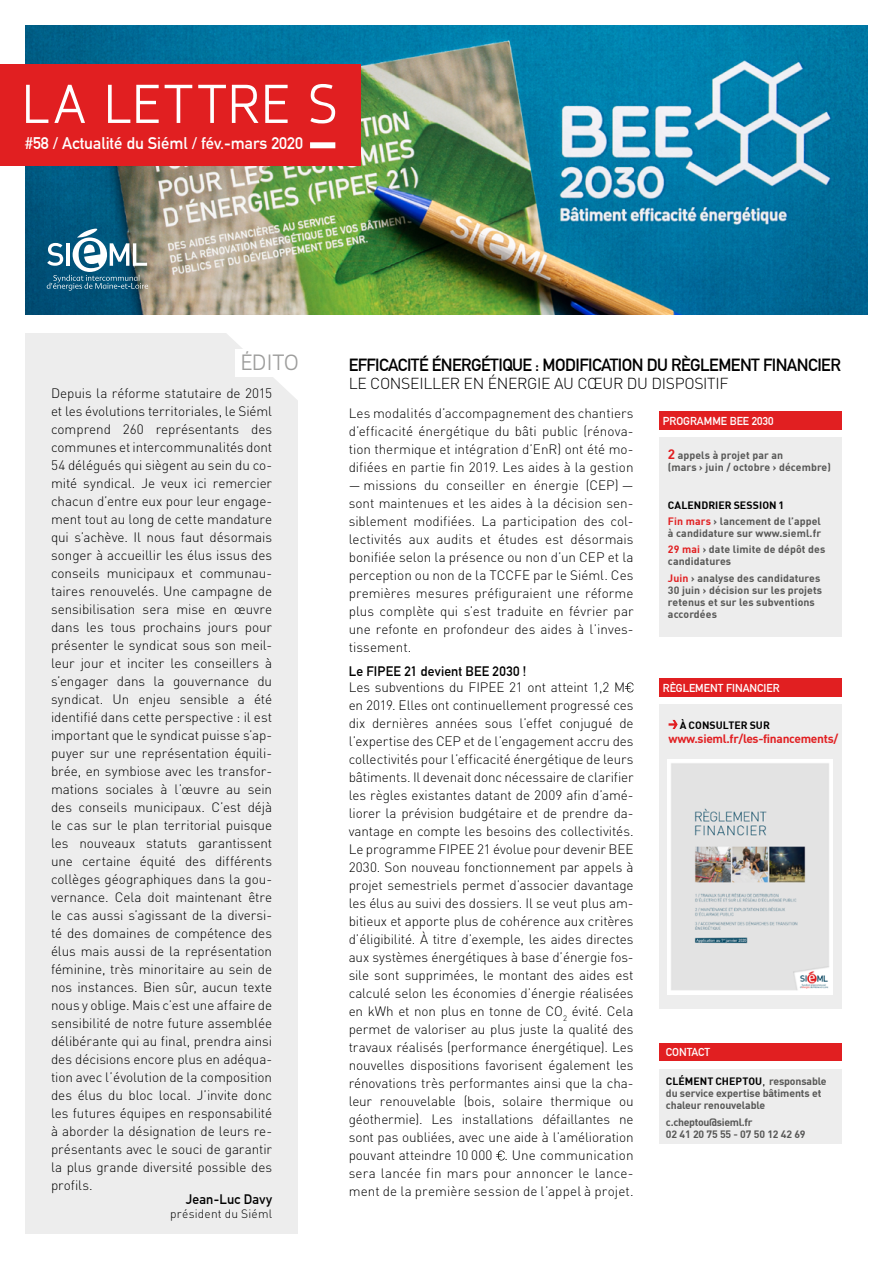
<style>
.page{position:relative;width:893px;height:1263px;background:#fff}
.page>*{position:absolute;margin:0;border:0;box-sizing:border-box;transform-origin:0 0}
.t1{font:55.5px "Requiem";letter-spacing:.01em;color:#fff}
.t2{font:22.5px "Requiem";letter-spacing:.02em;color:#9d9d9c}
.t3{font:700 17.25px "DIN Alternate";letter-spacing:-.03em;color:#000}
.t4{font:700 16.5px "DIN Alternate";color:#fff}
.t5{font:300 15.75px "DIN";letter-spacing:-.02em;color:#000}
.t6{font:300 13.5px/18px "DIN";letter-spacing:-.01em;color:#000;text-align:justify}
.t7{font:700 13.5px "DIN Alternate";letter-spacing:.015em;color:#000}
.t8{font:700 12px "DIN";letter-spacing:-.025em;color:#e11f21}
.t9{font:300 12px "DIN";letter-spacing:.015em;color:#000}
.t10{font:700 11.25px "DIN Alternate";color:#fff}
.t11{font:700 10.5px/12px "DIN";letter-spacing:.01em;color:#575756}
.t12{font:700 10.5px/12px "DIN";letter-spacing:-.01em;color:#575756}
.t13{font:700 10.5px/12.6px "DIN";letter-spacing:-.03em;color:#575756}
.t14{font:700 10.5px "DIN";letter-spacing:.005em;color:#000}
.s1{font-size:13.5px;color:#e11f21}
.s2{color:#000}
.s3{color:#e11f21}
.s4{font-weight:300;font-size:13.5px;color:#000}
</style>
<div class="page">
<img style="left:26px;top:26px;width:841px;height:289px">
<div style="left:26px;top:333px;width:272px;height:900px;background:#ededed"></div>
<div style="left:0;top:65px;width:361px;height:101px;background:#e11f21"></div>
<div style="left:310px;top:142px;width:25px;height:6px;background:#fff"></div>
<svg style="left:625px;top:682px;width:9px;height:10px"></svg>
<svg style="left:496px;top:1150px;width:9px;height:10px"></svg>
<svg style="left:227px;top:333px;width:71px;height:67px"></svg>
<div style="left:235px;top:349px;width:65px;height:27px;background:#fff"></div>
<svg style="left:47px;top:228px;width:101px;height:63px"></svg>
<div style="left:659px;top:1043px;width:183px;height:17px;background:#e11f21"></div>
<div style="left:659px;top:1069px;width:183px;height:74px;background:#ededed"></div>
<div style="left:659px;top:411px;width:183px;height:18px;background:#e11f21"></div>
<div style="left:659px;top:678px;width:183px;height:18px;background:#e11f21"></div>
<div style="left:659px;top:704px;width:182px;height:305px;background:#ededed"></div>
<svg style="left:669px;top:720px;width:9px;height:9px"></svg>
<img style="left:667px;top:759px;width:166px;height:234px">
<div style="left:659px;top:438px;width:183px;height:199px;background:#ededed"></div>
<h1 class="t1" style="left:23px;top:74px;width:316px">LA LETTRE S</h1>
<p class="t4" style="left:25px;top:130px;width:279px">#58 / Actualité du Siéml / fév.-mars 2020</p>
<h2 class="t2" style="left:242px;top:350px;width:58px">ÉDITO</h2>
<p class="t6" style="left:51px;top:384px;width:223px">Depuis la réforme statutaire de 2015 et les évolutions territoriales, le Siéml comprend 260 représentants des communes et intercommunalités dont 54 délégués qui siègent au sein du co&shy;mité syndical. Je veux ici remercier chacun d’entre eux pour leur engage&shy;ment tout au long de cette mandature qui s’achève. Il nous faut désormais songer à accueillir les élus issus des conseils municipaux et communau&shy;taires renouvelés. Une campagne de sensibilisation sera mise en œuvre dans les tous prochains jours pour présenter le syndicat sous son meil&shy;leur jour et inciter les conseillers à s’engager dans la gouvernance du syndicat. Un enjeu sensible a été identifié dans cette perspective : il est important que le syndicat puisse s’ap&shy;puyer sur une représentation équili&shy;brée, en symbiose avec les transfor&shy;mations sociales à l’œuvre au sein des conseils municipaux. C’est déjà le cas sur le plan territorial puisque les nouveaux statuts garantissent une certaine équité des différents collèges géographiques dans la gou&shy;vernance. Cela doit maintenant être le cas aussi s’agissant de la diversi&shy;té des domaines de compétence des élus mais aussi de la représentation féminine, très minoritaire au sein de nos instances. Bien sûr, aucun texte nous y oblige. Mais c’est une affaire de sensibilité de notre future assemblée délibérante qui au final, prendra ainsi des décisions encore plus en adéqua&shy;tion avec l’évolution de la composition des élus du bloc local. J’invite donc les futures équipes en responsabilité à aborder la désignation de leurs re&shy;présentants avec le souci de garantir la plus grande diversité possible des profils.</p>
<p class="t7" style="left:186px;top:1188px;width:88px">Jean-Luc Davy</p>
<p class="t9" style="left:170px;top:1206px;width:103px">président du Siéml</p>
<p class="t3" style="left:349px;top:351px;width:494px">EFFICACITÉ ÉNERGÉTIQUE : MODIFICATION DU RÈGLEMENT FINANCIER</p>
<p class="t5" style="left:349px;top:374px;width:381px">LE CONSEILLER EN ÉNERGIE AU CŒUR DU DISPOSITIF</p>
<p class="t6" style="left:349px;top:404px;width:286px">Les modalités d’accompagnement des chantiers d’efficacité énergétique du bâti public (rénova&shy;tion thermique et intégration d’EnR) ont été mo&shy;difiées en partie fin 2019. Les aides à la gestion</p>
<p class="t6" style="left:349px;top:476px;width:286px">— missions du conseiller en énergie (CEP) — sont maintenues et les aides à la décision sen&shy;siblement modifiées. La participation des col&shy;lectivités aux audits et études est désormais bonifiée selon la présence ou non d’un CEP et la perception ou non de la TCCFE par le Siéml. Ces premières mesures préfiguraient une réforme plus complète qui s’est traduite en février par une refonte en profondeur des aides à l’inves&shy;tissement.</p>
<p class="t7" style="left:349px;top:661px;width:179px">Le FIPEE 21 devient BEE 2030 !</p>
<p class="t6" style="left:349px;top:678px;width:286px;text-align:left">Les subventions du FIPEE 21 ont atteint 1,2 M en 2019. Elles ont continuellement progressé ces dix dernières années sous l’effet conjugué de l’expertise des CEP et de l’engagement accru des collectivités pour l’efficacité énergétique de leurs bâtiments. Il devenait donc nécessaire de clarifier les règles existantes datant de 2009 afin d’amé&shy;liorer la prévision budgétaire et de prendre da&shy;vantage en compte les besoins des collectivités.<br>Le programme FIPEE 21 évolue pour devenir BEE 2030. Son nouveau fonctionnement par appels à projet semestriels permet d’associer davantage les élus au suivi des dossiers. Il se veut plus am&shy;bitieux et apporte plus de cohérence aux critères d’éligibilité. À titre d’exemple, les aides directes aux systèmes énergétiques à base d’énergie fos&shy;sile sont supprimées, le montant des aides est calculé selon les économies d’énergie réalisées en kWh et non plus en tonne de CO<sub>2</sub> évité. Cela permet de valoriser au plus juste la qualité des travaux réalisés (performance énergétique). Les nouvelles dispositions favorisent également les rénovations très performantes ainsi que la cha&shy;leur renouvelable (bois, solaire thermique ou géothermie). Les installations défaillantes ne sont pas oubliées, avec une aide à l’amélioration pouvant atteindre 10 000 . Une communication sera lancée fin mars pour annoncer le lance&shy;ment de la première session de l’appel à projet.</p>
<p class="t10" style="left:663px;top:412px;width:112px">PROGRAMME BEE 2030</p>
<p class="t11" style="left:668px;top:448px;width:164px"><span class="s1">2</span> appels à projet par an<br>(mars › juin / octobre › décembre)</p>
<p class="t11" style="left:668px;top:497px;width:154px;line-height:16.2px"><span class="s2">CALENDRIER SESSION 1<br></span><span class="s3">Fin mars</span> › lancement de l’appel</p>
<p class="t11" style="left:668px;top:525px;width:159px;line-height:16.2px">à candidature sur www.sieml.fr<br><span class="s3">29 mai</span> › date limite de dépôt des</p>
<p class="t11" style="left:668px;top:553px;width:154px;line-height:16.2px">candidatures<br><span class="s3">Juin</span> › analyse des candidatures</p>
<p class="t11" style="left:668px;top:583px;width:156px">30 juin › décision sur les projets retenus et sur les subventions accordées</p>
<p class="t10" style="left:663px;top:679px;width:118px">RÈGLEMENT FINANCIER</p>
<p class="t14" style="left:680px;top:718px;width:91px">À CONSULTER SUR</p>
<p class="t8" style="left:669px;top:731px;width:171px">www.sieml.fr/les-financements/</p>
<p class="t10" style="left:666px;top:1043px;width:46px">CONTACT</p>
<p class="t12" style="left:666px;top:1074px;width:162px"><span class="s2">CLÉMENT CHEPTOU</span><span class="s4">,</span> responsable du service expertise bâtiments et chaleur renouvelable</p>
<p class="t13" style="left:666px;top:1115px;width:141px">c.cheptou@sieml.fr<br>02 41 20 75 55 - 07 50 12 42 69</p>
</div>
